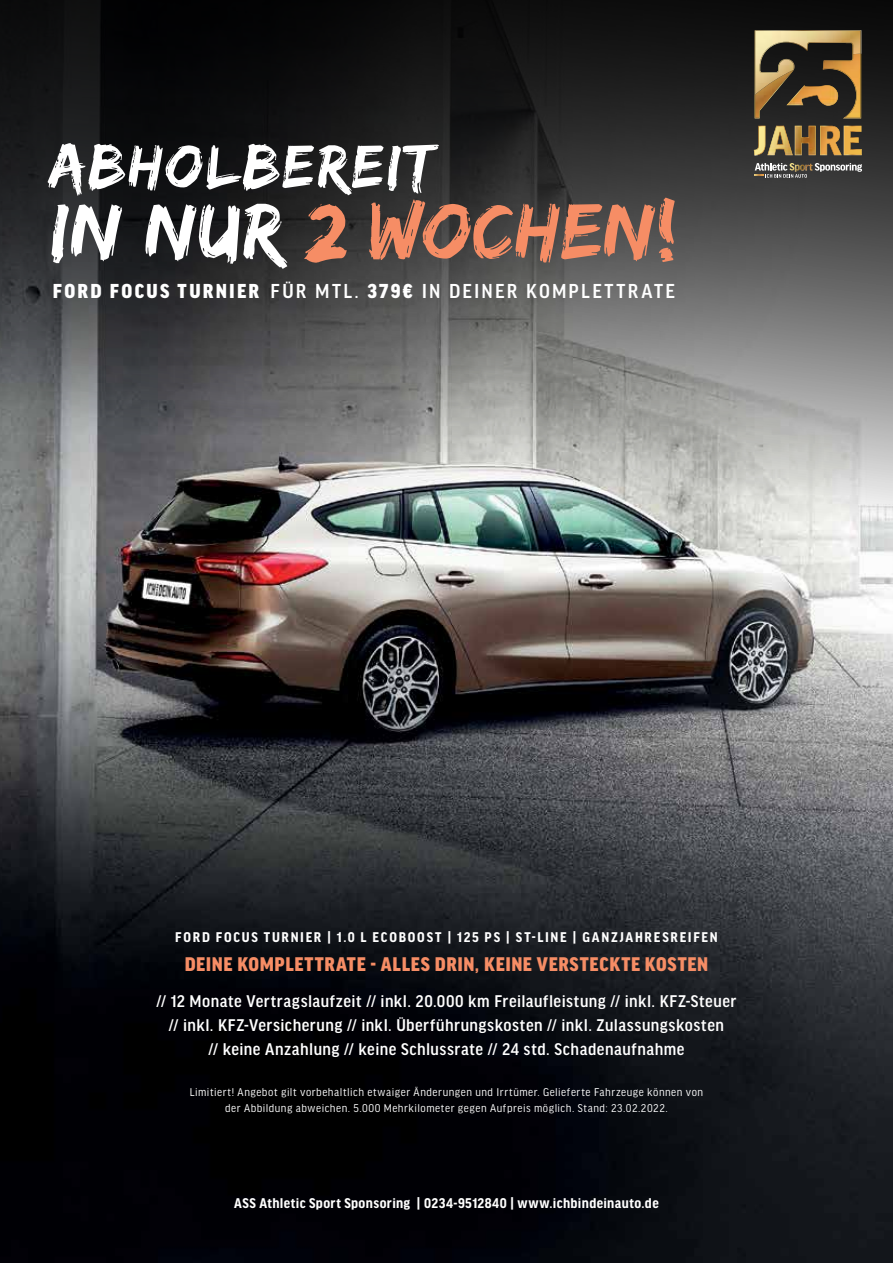
<style>
.page{position:relative;width:893px;height:1263px;background:#fff}
.page>*{position:absolute;margin:0;border:0;box-sizing:border-box;transform-origin:0 0}
.t1{font:82.35px "Edo SZ";letter-spacing:.015em;color:#f68d65}
.t2{font:63.3px "Edo SZ";letter-spacing:.045em;color:#fff}
.t3{font:500 21.45px "Good Headline Pro Narr";letter-spacing:.105em;color:#fff}
.t4{font:900 21px "Good Headline Pro Narr";letter-spacing:.035em;color:#f68d65}
.t5{font:500 18px/24px "Good Headline Pro Narr";letter-spacing:.03em;color:#fff;text-align:center}
.t6{font:700 15px "Good Headline Pro Narr";letter-spacing:.045em;color:#fff}
.t7{font:700 15px "Good Headline Pro Narr";letter-spacing:.12em;color:#fff}
.t8{font:12px/15.6px "Good Headline Pro Narr";letter-spacing:.045em;color:#fff;text-align:center}
.s1{color:#fff}
.s2{font-weight:900}
</style>
<div class="page">
<img style="left:0;top:610px;width:893px;height:653px">
<svg style="left:0;top:0;width:893px;height:610px;background:#5b5c5b"></svg>
<svg style="left:755px;top:163px;width:107px;height:15px;background:#6f6c68"></svg>
<img style="left:754px;top:126px;width:11px;height:29px">
<img style="left:767px;top:126px;width:26px;height:29px">
<img style="left:795px;top:126px;width:21px;height:29px">
<img style="left:820px;top:126px;width:22px;height:29px">
<img style="left:844px;top:126px;width:18px;height:29px">
<img style="left:755px;top:95px;width:106px;height:23px">
<img style="left:755px;top:30px;width:106px;height:65px">
<h2 class="t2" style="left:50px;top:129px;width:385px">ABHOLBEREIT</h2>
<h1 class="t1" style="left:50px;top:183px;width:630px"><span class="s1">IN NUR</span> 2 WOCHEN!</h1>
<p class="t3" style="left:53px;top:281px;width:624px"><span class="s2">FORD FOCUS TURNIER</span> FÜR MTL. <span class="s2">379€</span> IN DEINER KOMPLETTRATE</p>
<p class="t7" style="left:175px;top:930px;width:544px">FORD FOCUS TURNIER | 1.0 L ECOBOOST | 125 PS | ST-LINE | GANZJAHRESREIFEN</p>
<p class="t4" style="left:185px;top:954px;width:525px">DEINE KOMPLETTRATE - ALLES DRIN, KEINE VERSTECKTE KOSTEN</p>
<p class="t5" style="left:156px;top:989px;width:581px">// 12 Monate Vertragslaufzeit // inkl. 20.000 km Freilaufleistung // inkl. KFZ-Steuer // inkl. KFZ-Versicherung // inkl. Überführungskosten // inkl. Zulassungskosten<br>// keine Anzahlung // keine Schlussrate // 24 std. Schadenaufnahme</p>
<p class="t8" style="left:190px;top:1084px;width:515px">Limitiert! Angebot gilt vorbehaltlich etwaiger Änderungen und Irrtümer. Gelieferte Fahrzeuge können von der Abbildung abweichen. 5.000 Mehrkilometer gegen Aufpreis möglich. Stand: 23.02.2022.</p>
<p class="t6" style="left:234px;top:1196px;width:426px">ASS Athletic Sport Sponsoring | 0234-9512840 | www.ichbindeinauto.de</p>
</div>
